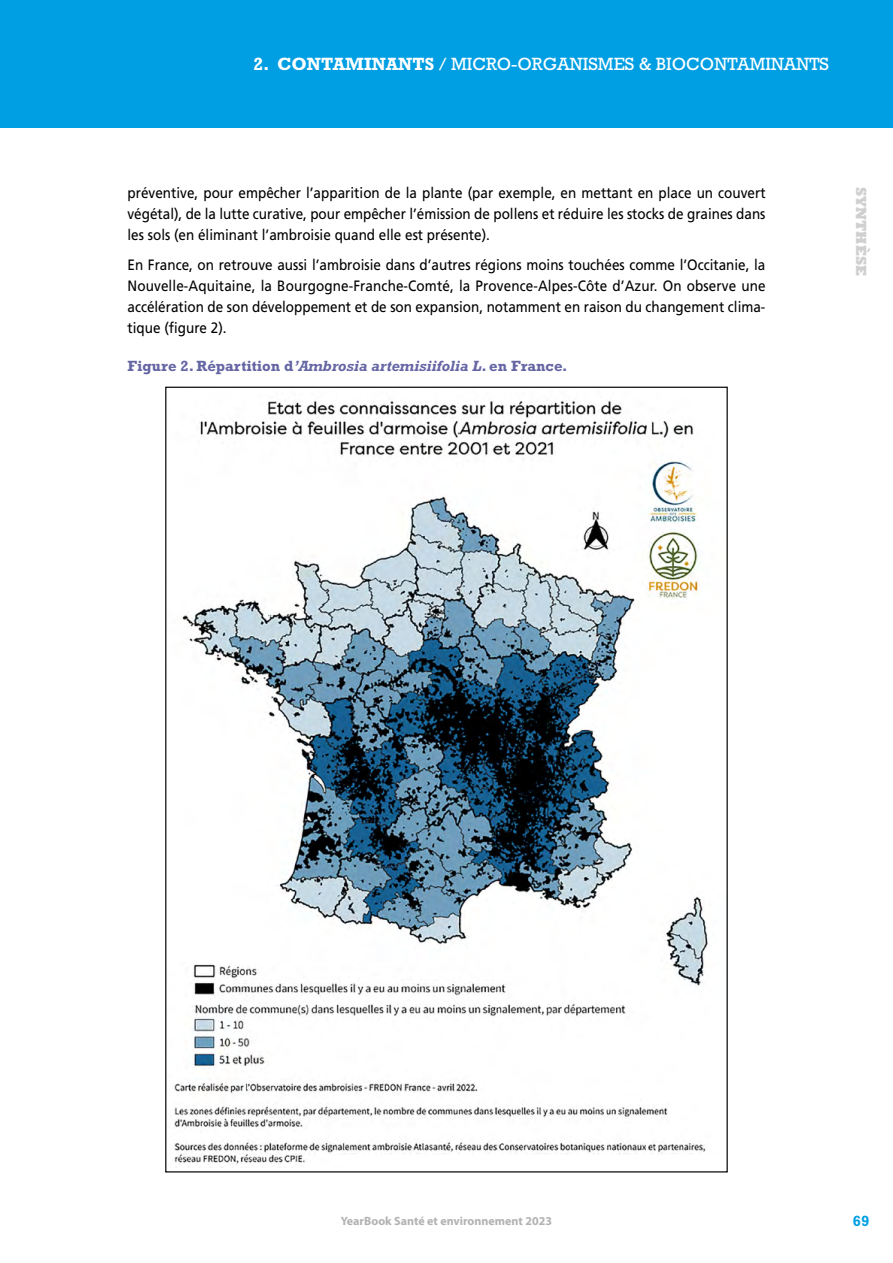
<style>
.page{position:relative;width:893px;height:1263px;background:#fff}
.page>*{position:absolute;margin:0;border:0;box-sizing:border-box;transform-origin:0 0}
.t1{font:18px "Rockwell Std";color:#fff}
.t2{font:15px/21px "Frutiger LT Std";color:#000;text-align:justify;scale:.9 1}
.t3{font:700 15px "Rockwell Std";color:#6565a4}
.t4{font:800 15px "Rockwell Std";color:#d0d0d0}
.t5{font:700 15px "Rockwell Std";color:#009fe3}
.t6{font:700 12px "Myriad Pro";color:#b3b2b2}
.s1{font-weight:700}
.s2{font-style:italic}
</style>
<div class="page">
<div style="left:0;top:0;width:893px;height:128px;background:#009fe3"></div>
<img style="left:174px;top:400px;width:534px;height:765px">
<p class="t1" style="left:253px;top:53px;width:577px"><span class="s1">2. CONTAMINANTS</span> / MICRO-ORGANISMES &amp; BIOCONTAMINANTS</p>
<p class="t2" style="left:128px;top:183px;width:710px">préventive, pour empêcher l’apparition de la plante (par exemple, en mettant en place un couvert végétal), de la lutte curative, pour empêcher l’émission de pollens et réduire les stocks de graines dans les sols (en éliminant l’ambroisie quand elle est présente).</p>
<p class="t2" style="left:128px;top:254px;width:711px">En France, on retrouve aussi l’ambroisie dans d’autres régions moins touchées comme l’Occitanie, la Nouvelle-Aquitaine, la Bourgogne-Franche-Comté, la Provence-Alpes-Côte d’Azur. On observe une accélération de son développement et de son expansion, notamment en raison du changement clima&shy;tique (figure 2).</p>
<p class="t3" style="left:128px;top:357px;width:441px">Figure 2. Répartition d<span class="s2">’Ambrosia artemisiifolia L</span>. en France.</p>
<p class="t4" style="left:870px;top:187px;width:91px;rotate:90deg">SYNTHÈSE</p>
<p class="t6" style="left:341px;top:1214px;width:213px">YearBook Santé et environnement 2023</p>
<p class="t5" style="left:853px;top:1211px;width:18px">69</p>
</div>
